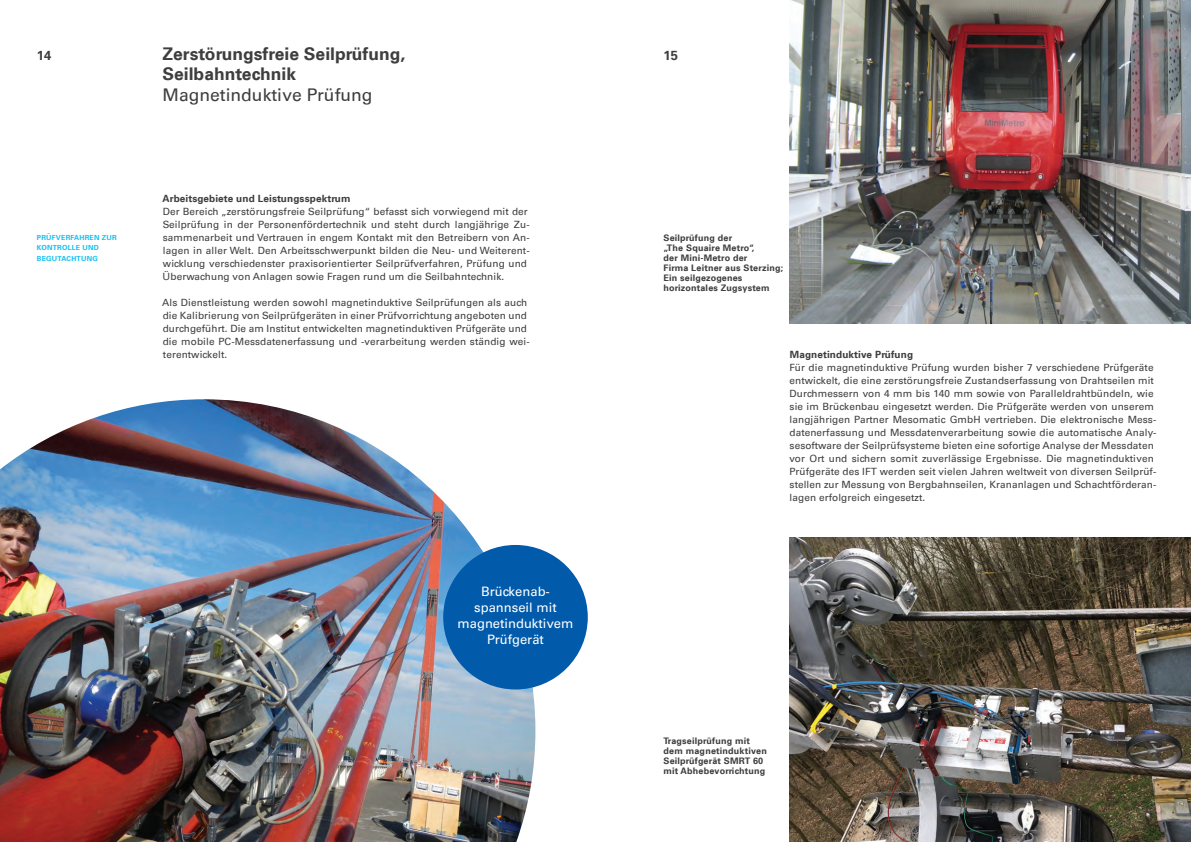
<style>
.page{position:relative;width:1191px;height:842px;background:#fff}
.page>*{position:absolute;margin:0;border:0;box-sizing:border-box;transform-origin:0 0}
.t1{font:17.5px/20.8px "Universfor Uni S65 Bd";color:#3e3e3f}
.t2{font:17.5px "Universfor Uni S55 Rm";color:#3e3e3f}
.t3{font:13px/16px "Universfor Uni S55 Rm";color:#fff;text-align:center}
.t4{font:13px "Universfor Uni S65 Bd";color:#3e3e3f}
.t5{font:10px/13px "Universfor Uni S55 Rm";letter-spacing:.01em;color:#3e3e3f}
.t6{font:10px "Universfor Uni S65 Bd";letter-spacing:.01em;color:#3e3e3f}
.t7{font:9px/10px "Universfor Uni S65 Bd";letter-spacing:.02em;color:#3e3e3f}
.t8{font:7px/10px "Universfor Uni S65 Bd";letter-spacing:.03em;color:#15c0f2}
</style>
<div class="page">
<img style="left:0;top:399px;width:535px;height:443px">
<img style="left:789px;top:0;width:402px;height:324px">
<img style="left:789px;top:537px;width:402px;height:305px">
<div style="left:443px;top:545px;width:145px;height:144px;background:#015aaa;border-radius:50%"></div>
<h1 class="t1" style="left:162px;top:42px;width:244px">Zerstörungsfreie Seilprüfung,<br>Seilbahntechnik</h1>
<h1 class="t2" style="left:162px;top:83px;width:211px">Magnetinduktive Prüfung</h1>
<h2 class="t4" style="left:37px;top:46px;width:16px">14</h2>
<h2 class="t4" style="left:663px;top:46px;width:16px">15</h2>
<p class="t8" style="left:37px;top:233px;width:81px">PRÜFVERFAHREN ZUR<br>KONTROLLE UND<br>BEGUTACHTUNG</p>
<p class="t6" style="left:162px;top:191px;width:190px">Arbeitsgebiete und Leistungsspektrum</p>
<p class="t5" style="left:163px;top:205px;width:368px">Der Bereich „zerstörungsfreie Seilprüfung“ befasst sich vorwiegend mit der Seilprüfung in der Personenfördertechnik und steht durch langjährige Zu&shy;sammenarbeit und Vertrauen in engem Kontakt mit den Betreibern von An&shy;lagen in aller Welt. Den Arbeitsschwerpunkt bilden die Neu- und Weiterent&shy;wicklung verschiedenster praxisorientierter Seilprüfverfahren, Prüfung und Überwachung von Anlagen sowie Fragen rund um die Seilbahntechnik.</p>
<p class="t5" style="left:162px;top:296px;width:369px">Als Dienstleistung werden sowohl magnetinduktive Seilprüfungen als auch die Kalibrierung von Seilprüfgeräten in einer Prüfvorrichtung angeboten und durchgeführt. Die am Institut entwickelten magnetinduktiven Prüfgeräte und die mobile PC-Messdatenerfassung und -verarbeitung werden ständig wei&shy;terentwickelt.</p>
<h2 class="t3" style="left:457px;top:583px;width:117px">Brückenab&shy;spannseil mit magnetinduktivem<br>Prüfgerät</h2>
<p class="t7" style="left:663px;top:232px;width:121px">Seilprüfung der<br>„The Squaire Metro“,<br>der Mini‐Metro der<br>Firma Leitner aus Sterzing;<br>Ein seilgezogenes horizontales Zugsystem</p>
<p class="t6" style="left:790px;top:347px;width:125px">Magnetinduktive Prüfung</p>
<p class="t5" style="left:789px;top:361px;width:368px">Für die magnetinduktive Prüfung wurden bisher 7 verschiedene Prüfgeräte entwickelt, die eine zerstörungsfreie Zustandserfassung von Drahtseilen mit Durchmessern von 4 mm bis 140 mm sowie von Paralleldrahtbündeln, wie sie im Brückenbau eingesetzt werden. Die Prüfgeräte werden von unserem langjährigen Partner Mesomatic GmbH vertrieben. Die elektronische Mess&shy;datenerfassung und Messdatenverarbeitung sowie die automatische Analy&shy;sesoftware der Seilprüfsysteme bieten eine sofortige Analyse der Messdaten vor Ort und sichern somit zuverlässige Ergebnisse. Die magnetinduktiven Prüfgeräte des IFT werden seit vielen Jahren weltweit von diversen Seilprüf&shy;stellen zur Messung von Bergbahnseilen, Krananlagen und Schachtförderan&shy;lagen erfolgreich eingesetzt.</p>
<p class="t7" style="left:663px;top:736px;width:105px">Tragseilprüfung mit dem magnetinduktiven<br>Seilprüfgerät SMRT 60 mit Abhebevorrichtung</p>
</div>
